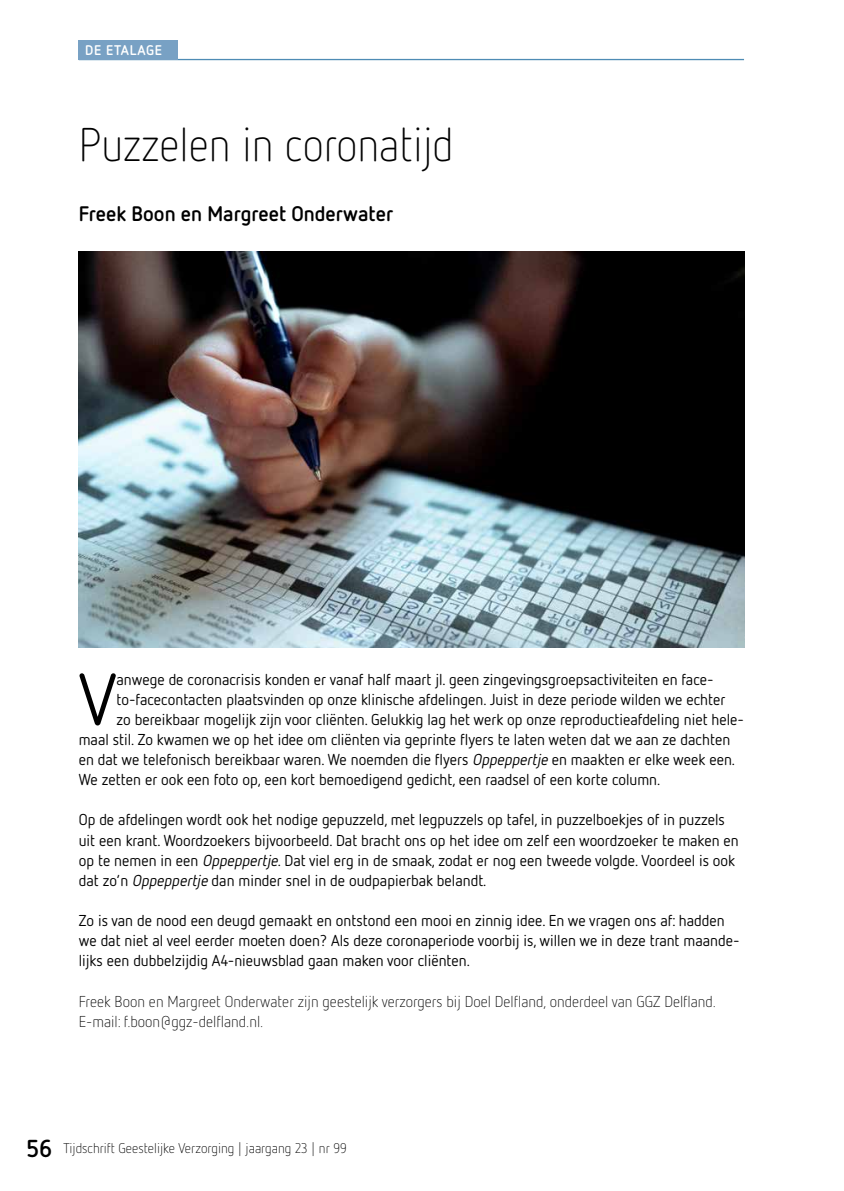
<style>
.page{position:relative;width:844px;height:1191px;background:#fff}
.page>*{position:absolute;margin:0;border:0;box-sizing:border-box;transform-origin:0 0}
.t1{font:72.27px "Netto OT";color:#000}
.t2{font:300 47.25px "Netto OT";color:#000;scale:.95 1}
.t3{font:700 21px "Netto OT";color:#000}
.t4{font:15.75px/20.1px "Netto OT";color:#000}
.t5{font:300 15.75px/20.1px "Netto OT";color:#000}
.t6{font:300 14px "Netto OT";color:#000}
.t7{font:700 14px "Netto OT";letter-spacing:.05em;color:#fff}
.s1{font-style:italic}
.s2{font-weight:700;font-size:24.5px}
</style>
<div class="page">
<hr style="left:79px;top:59px;width:664px;height:1px;background:#4e8cb5">
<div style="left:79px;top:40px;width:99px;height:20px;background:#78a1c4"></div>
<img style="left:79px;top:251px;width:665px;height:397px">
<p class="t7" style="left:85px;top:41px;width:78px">DE ETALAGE</p>
<h2 class="t2" style="left:79px;top:116px;width:396px">Puzzelen in coronatijd</h2>
<h3 class="t3" style="left:79px;top:201px;width:316px">Freek Boon en Margreet Onderwater</h3>
<h1 class="t1" style="left:79px;top:655px;width:39px">V</h1>
<p class="t4" style="left:116px;top:668px;width:598px">anwege de coronacrisis konden er vanaf half maart jl. geen zingevingsgroepsactiviteiten en face-</p>
<p class="t4" style="left:116px;top:688px;width:610px">to-facecontacten plaatsvinden op onze klinische afdelingen. Juist in deze periode wilden we echter</p>
<p class="t4" style="left:116px;top:709px;width:629px">zo bereikbaar mogelijk zijn voor cliënten. Gelukkig lag het werk op onze reproductieafdeling niet hele-</p>
<p class="t4" style="left:79px;top:729px;width:652px">maal stil. Zo kwamen we op het idee om cliënten via geprinte flyers te laten weten dat we aan ze dachten</p>
<p class="t4" style="left:79px;top:749px;width:657px">en dat we telefonisch bereikbaar waren. We noemden die flyers <span class="s1">Oppeppertje</span> en maakten er elke week een.</p>
<p class="t4" style="left:79px;top:769px;width:583px">We zetten er ook een foto op, een kort bemoedigend gedicht, een raadsel of een korte column.</p>
<p class="t4" style="left:79px;top:809px;width:661px">Op de afdelingen wordt ook het nodige gepuzzeld, met legpuzzels op tafel, in puzzelboekjes of in puzzels uit een krant. Woordzoekers bijvoorbeeld. Dat bracht ons op het idee om zelf een woordzoeker te maken en op te nemen in een <span class="s1">Oppeppertje</span>. Dat viel erg in de smaak, zodat er nog een tweede volgde. Voordeel is ook dat zo’n <span class="s1">Oppeppertje</span> dan minder snel in de oudpapierbak belandt.</p>
<p class="t4" style="left:79px;top:910px;width:662px">Zo is van de nood een deugd gemaakt en ontstond een mooi en zinnig idee. En we vragen ons af: hadden we dat niet al veel eerder moeten doen? Als deze coronaperiode voorbij is, willen we in deze trant maande&shy;lijks een dubbelzijdig A4-nieuwsblad gaan maken voor cliënten.</p>
<p class="t5" style="left:79px;top:990px;width:638px">Freek Boon en Margreet Onderwater zijn geestelijk verzorgers bij Doel Delfland, onderdeel van GGZ Delfland.<br>E-mail: f.boon@ggz-delfland.nl.</p>
<p class="t6" style="left:26px;top:1139px;width:322px"><span class="s2">56</span> Tijdschrift Geestelijke Verzorging | jaargang 23 | nr 99</p>
</div>
